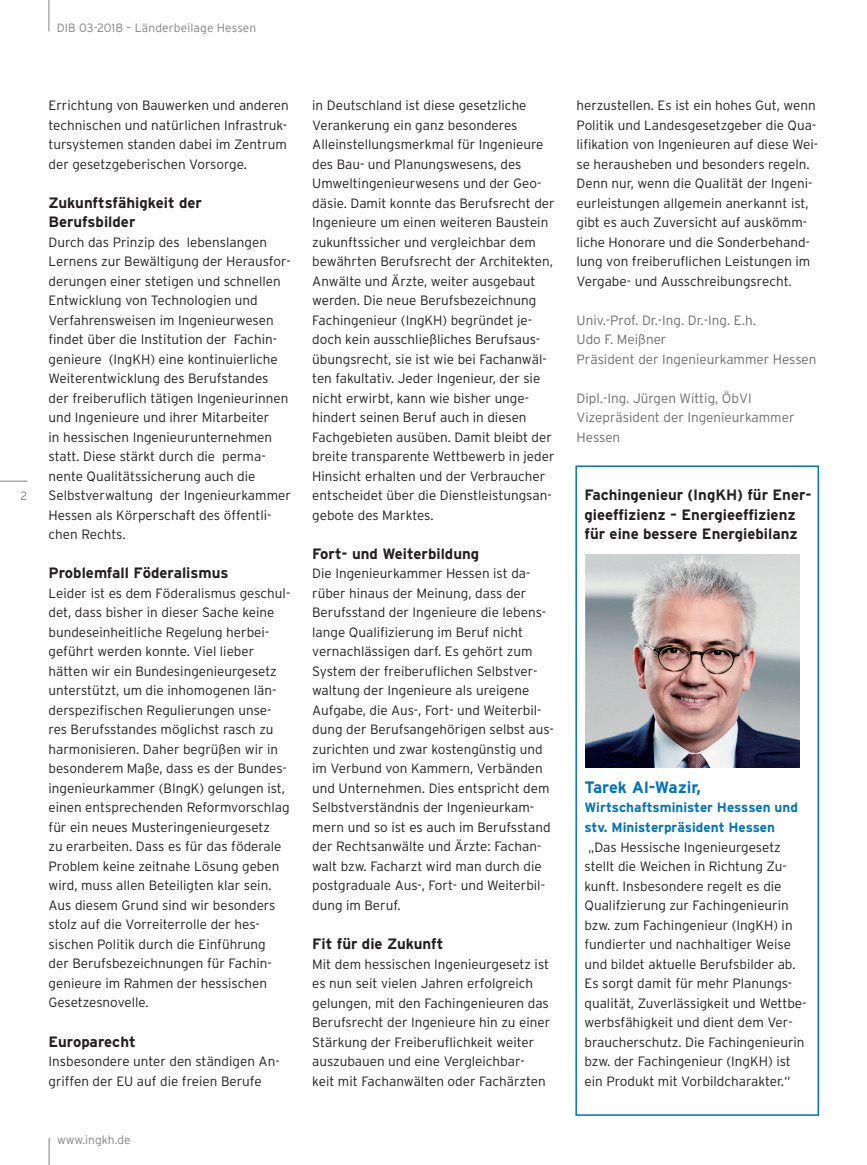
<style>
.page{position:relative;width:867px;height:1165px;background:#fff}
.page>*{position:absolute;margin:0;border:0;box-sizing:border-box;transform-origin:0 0}
.t1{font:700 16.5px "Interstate";color:#0073bc}
.t2{font:700 15px/19.5px "Interstate";color:#231f20}
.t3{font:300 13.5px/19.5px "Interstate";color:#231f20}
.t4{font:300 13.5px/19.5px "Interstate";color:#6c6d70}
.t5{font:700 13.5px/19.5px "Interstate";color:#0073bc}
.t6{font:300 12px "Interstate";letter-spacing:.01em;color:#808285}
</style>
<div class="page">
<svg style="left:0;top:480px;width:27px;height:1px"></svg>
<svg style="left:49px;top:1138px;width:1px;height:26px"></svg>
<hr style="left:49px;top:0;width:1px;height:32px;background:#808285">
<img style="left:586px;top:554px;width:213px;height:213px">
<div style="left:575px;top:465px;width:244px;height:650px;border:2px solid #0073bc"></div>
<p class="t6" style="left:57px;top:21px;width:201px">DIB 03-2018 – Länderbeilage Hessen</p>
<p class="t6" style="left:20px;top:489px;width:8px">2</p>
<p class="t3" style="left:49px;top:95px;width:242px">Errichtung von Bauwerken und anderen technischen und natürlichen Infrastruk&shy;tursystemen standen dabei im Zentrum der gesetzgeberischen Vorsorge.</p>
<p class="t2" style="left:49px;top:192px;width:155px">Zukunftsfähigkeit der<br>Berufsbilder</p>
<p class="t3" style="left:49px;top:232px;width:244px">Durch das Prinzip des lebenslangen Lernens zur Bewältigung der Herausfor&shy;derungen einer stetigen und schnellen Entwicklung von Technologien und Verfahrensweisen im Ingenieurwesen findet über die Institution der Fachin&shy;genieure (IngKH) eine kontinuierliche Weiterentwicklung des Berufstandes der freiberuflich tätigen Ingenieurinnen und Ingenieure und ihrer Mitarbeiter<br>in hessischen Ingenieurunternehmen statt. Diese stärkt durch die perma&shy;nente Qualitätssicherung auch die Selbstverwaltung der Ingenieurkammer Hessen als Körperschaft des öffentli&shy;chen Rechts.</p>
<p class="t2" style="left:49px;top:563px;width:182px">Problemfall Föderalismus</p>
<p class="t3" style="left:49px;top:583px;width:243px">Leider ist es dem Föderalismus geschul&shy;det, dass bisher in dieser Sache keine bundeseinheitliche Regelung herbei&shy;geführt werden konnte. Viel lieber hätten wir ein Bundesingenieurgesetz unterstützt, um die inhomogenen län&shy;derspezifischen Regulierungen unse&shy;res Berufsstandes möglichst rasch zu harmonisieren. Daher begrüßen wir in besonderem Maße, dass es der Bundes&shy;ingenieurkammer (BIngK) gelungen ist, einen entsprechenden Reformvorschlag für ein neues Musteringenieurgesetz<br>zu erarbeiten. Dass es für das föderale Problem keine zeitnahe Lösung geben wird, muss allen Beteiligten klar sein.<br>Aus diesem Grund sind wir besonders stolz auf die Vorreiterrolle der hes&shy;sischen Politik durch die Einführung<br>der Berufsbezeichnungen für Fachin&shy;genieure im Rahmen der hessischen Gesetzesnovelle.</p>
<p class="t2" style="left:49px;top:1031px;width:89px">Europarecht</p>
<p class="t3" style="left:49px;top:1051px;width:233px">Insbesondere unter den ständigen An&shy;griffen der EU auf die freien Berufe</p>
<p class="t6" style="left:57px;top:1133px;width:75px">www.ingkh.de</p>
<p class="t3" style="left:312px;top:95px;width:244px">in Deutschland ist diese gesetzliche Verankerung ein ganz besonderes Alleinstellungsmerkmal für Ingenieure des Bau- und Planungswesens, des Umweltingenieurwesens und der Geo&shy;däsie. Damit konnte das Berufsrecht der Ingenieure um einen weiteren Baustein zukunftssicher und vergleichbar dem bewährten Berufsrecht der Architekten, Anwälte und Ärzte, weiter ausgebaut werden. Die neue Berufsbezeichnung Fachingenieur (IngKH) begründet je&shy;doch kein ausschließliches Berufsaus&shy;übungsrecht, sie ist wie bei Fachanwäl&shy;ten fakultativ. Jeder Ingenieur, der sie nicht erwirbt, kann wie bisher unge&shy;hindert seinen Beruf auch in diesen Fachgebieten ausüben. Damit bleibt der breite transparente Wettbewerb in jeder Hinsicht erhalten und der Verbraucher entscheidet über die Dienstleistungsan&shy;gebote des Marktes.</p>
<p class="t2" style="left:312px;top:543px;width:168px">Fort- und Weiterbildung</p>
<p class="t3" style="left:312px;top:563px;width:243px">Die Ingenieurkammer Hessen ist da&shy;rüber hinaus der Meinung, dass der Berufsstand der Ingenieure die lebens&shy;lange Qualifizierung im Beruf nicht vernachlässigen darf. Es gehört zum System der freiberuflichen Selbstver&shy;waltung der Ingenieure als ureigene Aufgabe, die Aus-, Fort- und Weiterbil&shy;dung der Berufsangehörigen selbst aus&shy;zurichten und zwar kostengünstig und im Verbund von Kammern, Verbänden und Unternehmen. Dies entspricht dem Selbstverständnis der Ingenieurkam&shy;mern und so ist es auch im Berufsstand der Rechtsanwälte und Ärzte: Fachan&shy;walt bzw. Facharzt wird man durch die postgraduale Aus-, Fort- und Weiterbil&shy;dung im Beruf.</p>
<p class="t2" style="left:312px;top:933px;width:132px">Fit für die Zukunft</p>
<p class="t3" style="left:312px;top:953px;width:239px">Mit dem hessischen Ingenieurgesetz ist es nun seit vielen Jahren erfolgreich gelungen, mit den Fachingenieuren das Berufsrecht der Ingenieure hin zu einer Stärkung der Freiberuflichkeit weiter auszubauen und eine Vergleichbar&shy;keit mit Fachanwälten oder Fachärzten</p>
<p class="t3" style="left:576px;top:95px;width:243px">herzustellen. Es ist ein hohes Gut, wenn Politik und Landesgesetzgeber die Qua&shy;lifikation von Ingenieuren auf diese Wei&shy;se herausheben und besonders regeln.<br>Denn nur, wenn die Qualität der Ingeni&shy;eurleistungen allgemein anerkannt ist, gibt es auch Zuversicht auf auskömm&shy;liche Honorare und die Sonderbehand&shy;lung von freiberuflichen Leistungen im Vergabe- und Ausschreibungsrecht.</p>
<p class="t4" style="left:576px;top:310px;width:241px">Univ.-Prof. Dr.-Ing. Dr.-Ing. E.h.<br>Udo F. Meißner<br>Präsident der Ingenieurkammer Hessen</p>
<p class="t4" style="left:576px;top:388px;width:219px">Dipl.-Ing. Jürgen Wittig, ÖbVI<br>Vizepräsident der Ingenieurkammer<br>Hessen</p>
<p class="t2" style="left:584px;top:485px;width:229px">Fachingenieur (IngKH) für Ener&shy;gieeffizienz – Energieeffizienz für eine bessere Energiebilanz</p>
<p class="t1" style="left:584px;top:777px;width:118px">Tarek Al-Wazir,</p>
<p class="t5" style="left:584px;top:797px;width:215px">Wirtschaftsminister Hesssen und stv. Ministerpräsident Hessen</p>
<p class="t3" style="left:584px;top:836px;width:224px">„Das Hessische Ingenieurgesetz stellt die Weichen in Richtung Zu&shy;kunft. Insbesondere regelt es die Qualifzierung zur Fachingenieurin bzw. zum Fachingenieur (IngKH) in fundierter und nachhaltiger Weise und bildet aktuelle Berufsbilder ab.<br>Es sorgt damit für mehr Planungs&shy;qualität, Zuverlässigkeit und Wettbe&shy;werbsfähigkeit und dient dem Ver&shy;braucherschutz. Die Fachingenieurin bzw. der Fachingenieur (IngKH) ist ein Produkt mit Vorbildcharakter.“</p>
</div>
